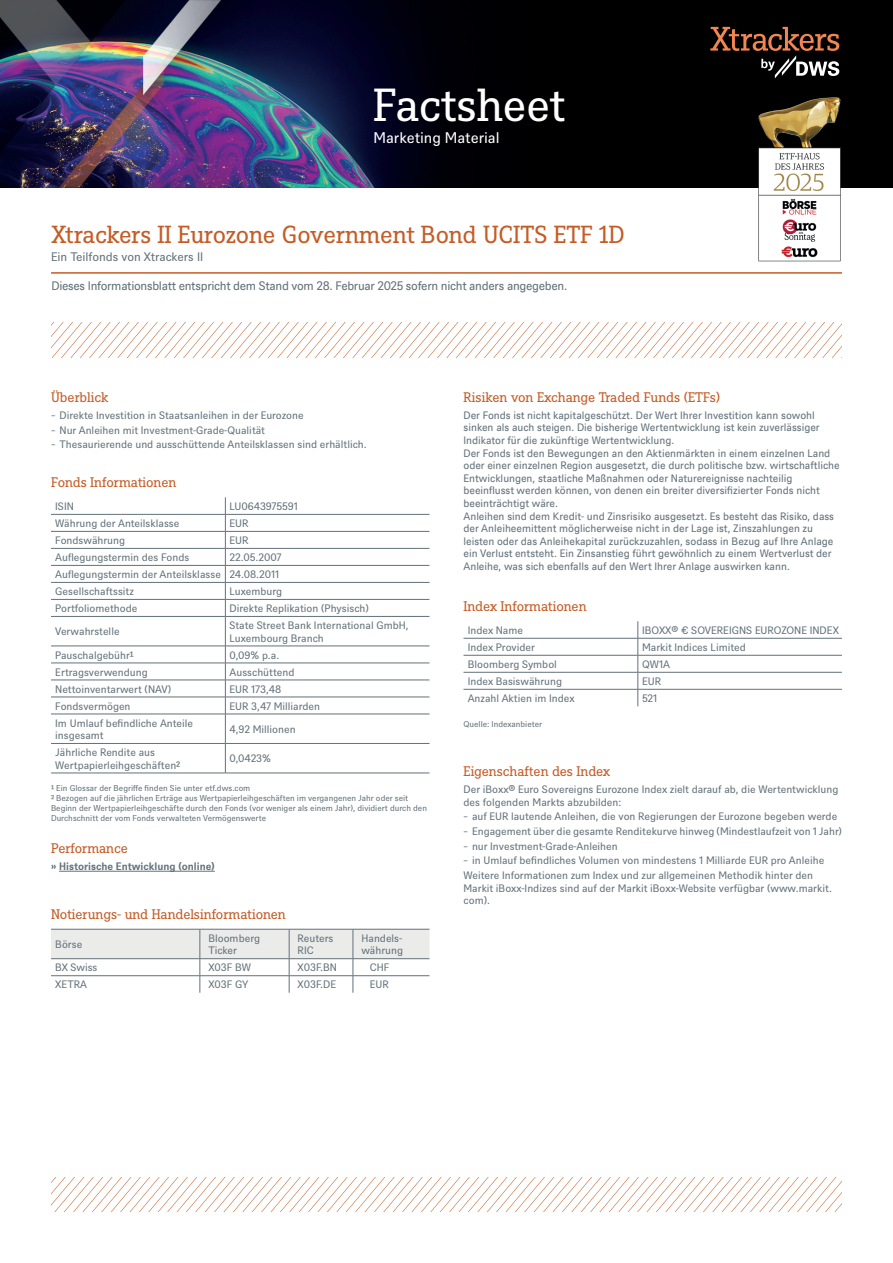
<style>
.page{position:relative;width:893px;height:1263px;background:#fff}
.page>*{position:absolute;margin:0;border:0;box-sizing:border-box;transform-origin:0 0}
.t1{font:45px "DWS Slab";letter-spacing:-.01em;color:#fff}
.t2{font:24px "DWS Slab";letter-spacing:-.005em;color:#c55c26}
.t3{font:15px "DWS Sans";color:#fff}
.t4{font:13.5px "DWS Slab";letter-spacing:-.01em;color:#c55c26}
.t5{font:12px "DWS Sans TT";letter-spacing:-.025em;color:#627179}
.t6{font:12px "DWS Sans";color:#627179}
.t7{font:10.5px/12.6px "DWS Sans";color:#627179}
.t8{font:10.5px/12.6px "DWS Sans TT";letter-spacing:-.005em;color:#627179}
.t9{font:700 10.5px "DWS Sans";color:#627179}
.t10{font:8.25px/9.9px "DWS Sans";color:#627179}
</style>
<div class="page">
<hr style="left:59px;top:871px;width:156px;height:1px;background:#627179">
<hr style="left:51px;top:514px;width:174px;height:1px;background:#627179">
<hr style="left:225px;top:514px;width:204px;height:1px;background:#627179">
<hr style="left:51px;top:531px;width:174px;height:1px;background:#627179">
<hr style="left:225px;top:531px;width:204px;height:1px;background:#627179">
<hr style="left:51px;top:548px;width:174px;height:1px;background:#627179">
<hr style="left:225px;top:548px;width:204px;height:1px;background:#627179">
<hr style="left:51px;top:565px;width:174px;height:1px;background:#627179">
<hr style="left:225px;top:565px;width:204px;height:1px;background:#627179">
<hr style="left:51px;top:582px;width:174px;height:1px;background:#627179">
<hr style="left:225px;top:582px;width:204px;height:1px;background:#627179">
<hr style="left:51px;top:599px;width:174px;height:1px;background:#627179">
<hr style="left:225px;top:599px;width:204px;height:1px;background:#627179">
<hr style="left:51px;top:616px;width:174px;height:1px;background:#627179">
<hr style="left:225px;top:616px;width:204px;height:1px;background:#627179">
<hr style="left:51px;top:646px;width:174px;height:1px;background:#627179">
<hr style="left:225px;top:646px;width:204px;height:1px;background:#627179">
<hr style="left:51px;top:663px;width:174px;height:1px;background:#627179">
<hr style="left:225px;top:663px;width:204px;height:1px;background:#627179">
<hr style="left:51px;top:680px;width:174px;height:1px;background:#627179">
<hr style="left:51px;top:697px;width:174px;height:1px;background:#627179">
<hr style="left:51px;top:714px;width:174px;height:1px;background:#627179">
<hr style="left:51px;top:743px;width:174px;height:1px;background:#627179">
<hr style="left:51px;top:773px;width:174px;height:1px;background:#627179">
<hr style="left:225px;top:773px;width:204px;height:1px;background:#627179">
<hr style="left:225px;top:680px;width:204px;height:1px;background:#627179">
<hr style="left:225px;top:697px;width:204px;height:1px;background:#627179">
<hr style="left:225px;top:714px;width:204px;height:1px;background:#627179">
<hr style="left:225px;top:743px;width:204px;height:1px;background:#627179">
<svg style="left:225px;top:497px;width:1px;height:276px"></svg>
<svg style="left:51px;top:929px;width:378px;height:64px"></svg>
<hr style="left:463px;top:638px;width:175px;height:1px;background:#627179">
<hr style="left:638px;top:638px;width:204px;height:1px;background:#627179">
<hr style="left:463px;top:655px;width:175px;height:1px;background:#627179">
<hr style="left:638px;top:655px;width:204px;height:1px;background:#627179">
<hr style="left:463px;top:672px;width:175px;height:1px;background:#627179">
<hr style="left:638px;top:672px;width:204px;height:1px;background:#627179">
<hr style="left:463px;top:689px;width:175px;height:1px;background:#627179">
<hr style="left:638px;top:689px;width:204px;height:1px;background:#627179">
<svg style="left:638px;top:621px;width:1px;height:85px"></svg>
<hr style="left:51px;top:272px;width:791px;height:2px;background:#c55c26">
<svg style="left:52px;top:322px;width:790px;height:35px"></svg>
<img style="left:0;top:0;width:893px;height:188px">
<svg style="left:710px;top:27px;width:129px;height:51px;background:#3a2921"></svg>
<svg style="left:51px;top:1177px;width:791px;height:35px"></svg>
<img style="left:757px;top:96px;width:85px;height:166px">
<h1 class="t1" style="left:373px;top:74px;width:193px">Factsheet</h1>
<h3 class="t3" style="left:373px;top:127px;width:128px">Marketing Material</h3>
<h2 class="t2" style="left:51px;top:218px;width:575px">Xtrackers II Eurozone Government Bond UCITS ETF 1D</h2>
<p class="t6" style="left:51px;top:249px;width:154px">Ein Teilfonds von Xtrackers II</p>
<p class="t5" style="left:51px;top:278px;width:517px">Dieses Informationsblatt entspricht dem Stand vom 28. Februar 2025 sofern nicht anders angegeben.</p>
<p class="t4" style="left:51px;top:388px;width:59px">Überblick</p>
<p class="t7" style="left:51px;top:407px;width:317px;line-height:14.7px">̵ Direkte Investition in Staatsanleihen in der Eurozone<br>̵ Nur Anleihen mit Investment-Grade-Qualität<br>̵ Thesaurierende und ausschüttende Anteilsklassen sind erhältlich.</p>
<p class="t4" style="left:51px;top:473px;width:127px">Fonds Informationen</p>
<p class="t7" style="left:55px;top:499px;width:20px">ISIN</p>
<p class="t7" style="left:230px;top:499px;width:70px">LU0643975591</p>
<p class="t7" style="left:55px;top:516px;width:126px">Währung der Anteilsklasse</p>
<p class="t7" style="left:230px;top:516px;width:20px">EUR</p>
<p class="t7" style="left:55px;top:533px;width:71px">Fondswährung</p>
<p class="t7" style="left:230px;top:533px;width:20px">EUR</p>
<p class="t7" style="left:55px;top:550px;width:136px">Auflegungstermin des Fonds</p>
<p class="t7" style="left:55px;top:548px;width:228px;line-height:17px;text-indent:174px">22.05.2007<br>Auflegungstermin der Anteilsklasse 24.08.2011<br>Gesellschaftssitz</p>
<p class="t7" style="left:230px;top:584px;width:54px">Luxemburg</p>
<p class="t7" style="left:55px;top:601px;width:84px">Portfoliomethode</p>
<p class="t7" style="left:230px;top:601px;width:141px">Direkte Replikation (Physisch)</p>
<p class="t7" style="left:55px;top:625px;width:66px">Verwahrstelle</p>
<p class="t7" style="left:230px;top:618px;width:181px">State Street Bank International GmbH,<br>Luxembourg Branch</p>
<p class="t7" style="left:55px;top:648px;width:80px">Pauschalgebühr¹</p>
<p class="t7" style="left:230px;top:648px;width:51px">0,09% p.a.</p>
<p class="t7" style="left:55px;top:665px;width:94px">Ertragsverwendung</p>
<p class="t7" style="left:230px;top:665px;width:66px">Ausschüttend</p>
<p class="t7" style="left:55px;top:682px;width:117px">Nettoinventarwert (NAV)</p>
<p class="t7" style="left:230px;top:682px;width:53px">EUR 173,48</p>
<p class="t7" style="left:55px;top:699px;width:77px">Fondsvermögen</p>
<p class="t7" style="left:230px;top:699px;width:92px">EUR 3,47 Milliarden</p>
<p class="t7" style="left:55px;top:716px;width:139px">Im Umlauf befindliche Anteile insgesamt</p>
<p class="t7" style="left:230px;top:722px;width:68px">4,92 Millionen</p>
<p class="t7" style="left:55px;top:745px;width:127px">Jährliche Rendite aus<br>Wertpapierleihgeschäften²</p>
<p class="t7" style="left:230px;top:752px;width:43px">0,0423%</p>
<p class="t10" style="left:51px;top:783px;width:377px">¹ Ein Glossar der Begriffe finden Sie unter etf.dws.com<br>² Bezogen auf die jährlichen Erträge aus Wertpapierleihgeschäften im vergangenen Jahr oder seit Beginn der Wertpapierleihgeschäfte durch den Fonds (vor weniger als einem Jahr), dividiert durch den Durchschnitt der vom Fonds verwalteten Vermögenswerte</p>
<p class="t4" style="left:51px;top:839px;width:78px">Performance</p>
<p class="t9" style="left:51px;top:859px;width:165px">» Historische Entwicklung (online)</p>
<p class="t4" style="left:51px;top:905px;width:236px">Notierungs- und Handelsinformationen</p>
<p class="t7" style="left:55px;top:937px;width:29px">Börse</p>
<p class="t7" style="left:208px;top:931px;width:53px">Bloomberg<br>Ticker</p>
<p class="t7" style="left:298px;top:931px;width:37px">Reuters<br>RIC</p>
<p class="t7" style="left:361px;top:931px;width:43px">Handels&shy;währung</p>
<p class="t7" style="left:55px;top:961px;width:44px">BX Swiss</p>
<p class="t7" style="left:208px;top:961px;width:44px">X03F BW</p>
<p class="t7" style="left:298px;top:961px;width:41px">X03F.BN</p>
<p class="t7" style="left:370px;top:961px;width:21px">CHF</p>
<p class="t7" style="left:55px;top:978px;width:33px">XETRA</p>
<p class="t7" style="left:208px;top:978px;width:41px">X03F GY</p>
<p class="t7" style="left:298px;top:978px;width:40px">X03F.DE</p>
<p class="t7" style="left:370px;top:978px;width:20px">EUR</p>
<p class="t4" style="left:463px;top:388px;width:258px">Risiken von Exchange Traded Funds (ETFs)</p>
<p class="t8" style="left:463px;top:408px;width:378px">Der Fonds ist nicht kapitalgeschützt. Der Wert Ihrer Investition kann sowohl sinken als auch steigen. Die bisherige Wertentwicklung ist kein zuverlässiger Indikator für die zukünftige Wertentwicklung.<br>Der Fonds ist den Bewegungen an den Aktienmärkten in einem einzelnen Land oder einer einzelnen Region ausgesetzt, die durch politische bzw. wirtschaftliche Entwicklungen, staatliche Maßnahmen oder Naturereignisse nachteilig beeinflusst werden können, von denen ein breiter diversifizierter Fonds nicht beeinträchtigt wäre.<br>Anleihen sind dem Kredit- und Zinsrisiko ausgesetzt. Es besteht das Risiko, dass der Anleiheemittent möglicherweise nicht in der Lage ist, Zinszahlungen zu leisten oder das Anleihekapital zurückzuzahlen, sodass in Bezug auf Ihre Anlage ein Verlust entsteht. Ein Zinsanstieg führt gewöhnlich zu einem Wertverlust der Anleihe, was sich ebenfalls auf den Wert Ihrer Anlage auswirken kann.</p>
<p class="t4" style="left:463px;top:597px;width:125px">Index Informationen</p>
<p class="t7" style="left:468px;top:623px;width:57px">Index Name</p>
<p class="t7" style="left:642px;top:623px;width:198px">IBOXX® € SOVEREIGNS EUROZONE INDEX</p>
<p class="t7" style="left:468px;top:640px;width:69px">Index Provider</p>
<p class="t7" style="left:642px;top:640px;width:105px">Markit Indices Limited</p>
<p class="t7" style="left:468px;top:657px;width:91px">Bloomberg Symbol</p>
<p class="t7" style="left:642px;top:657px;width:29px">QW1A</p>
<p class="t7" style="left:468px;top:674px;width:96px">Index Basiswährung</p>
<p class="t7" style="left:642px;top:674px;width:20px">EUR</p>
<p class="t7" style="left:468px;top:691px;width:108px">Anzahl Aktien im Index</p>
<p class="t7" style="left:642px;top:691px;width:17px">521</p>
<p class="t10" style="left:463px;top:719px;width:80px">Quelle: Indexanbieter</p>
<p class="t4" style="left:463px;top:762px;width:148px">Eigenschaften des Index</p>
<p class="t7" style="left:463px;top:782px;width:376px">Der iBoxx® Euro Sovereigns Eurozone Index zielt darauf ab, die Wertentwicklung des folgenden Markts abzubilden:</p>
<p class="t7" style="left:463px;top:808px;width:380px;line-height:14.7px">̵ auf EUR lautende Anleihen, die von Regierungen der Eurozone begeben werde ̵ Engagement über die gesamte Renditekurve hinweg (Mindestlaufzeit von 1 Jahr) ̵ nur Investment-Grade-Anleihen<br>̵ in Umlauf befindliches Volumen von mindestens 1 Milliarde EUR pro Anleihe Weitere Informationen zum Index und zur allgemeinen Methodik hinter den</p>
<p class="t7" style="left:463px;top:881px;width:370px">Markit iBoxx-Indizes sind auf der Markit iBoxx-Website verfügbar (www.markit. com).</p>
</div>
